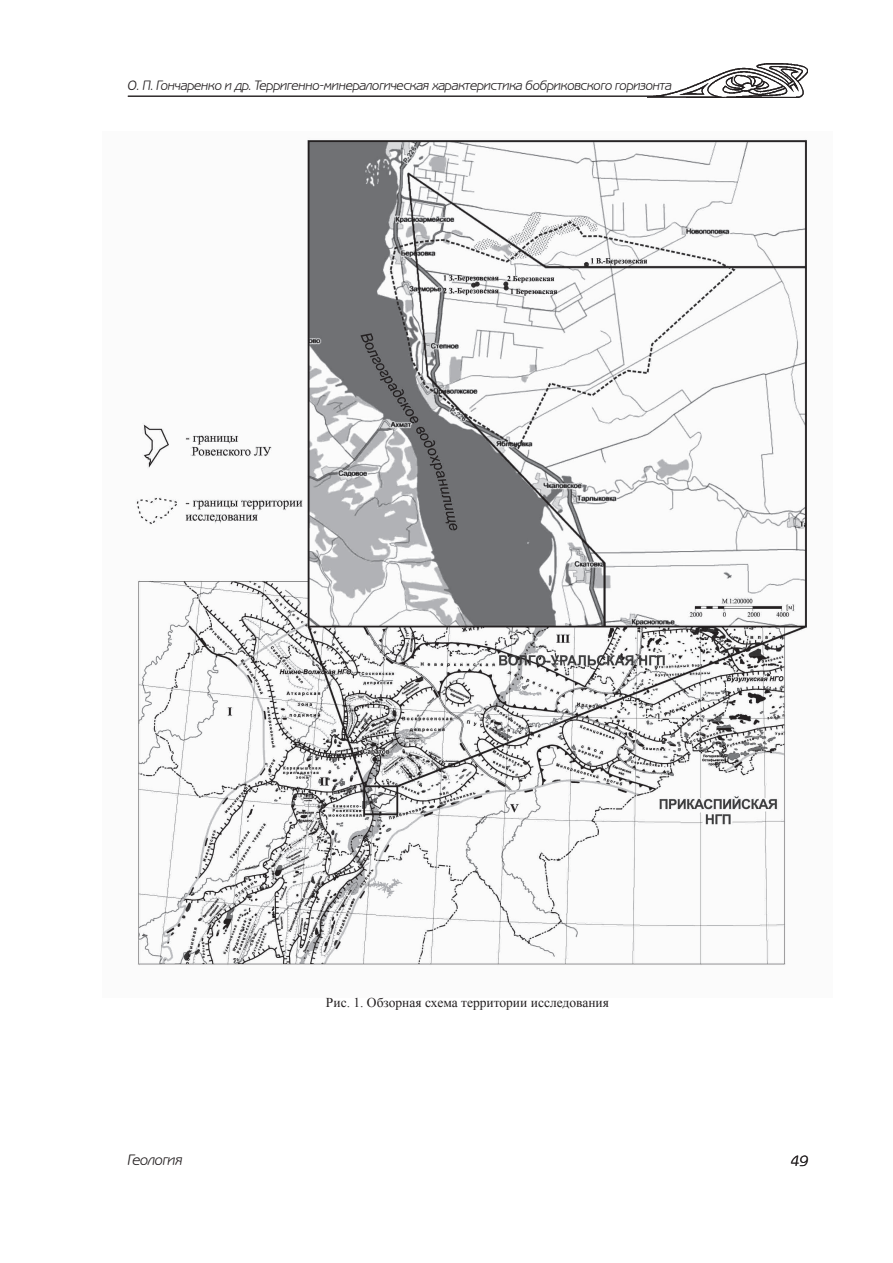
<style>
.page{position:relative;width:893px;height:1263px;background:#fff}
.page>*{position:absolute;margin:0;border:0;box-sizing:border-box;transform-origin:0 0}
.t1{font:italic 15px "Benguiat Gothic C";color:#231f20}
.t2{font:italic 13.5px "Benguiat Gothic C";color:#231f20}
.t3{font:13.5px "Times New Roman";color:#231f20}
</style>
<div class="page">
<img style="left:648px;top:63px;width:159px;height:34px">
<hr style="left:128px;top:96px;width:536px;height:1px;background:#231f20">
<img style="left:136px;top:139px;width:671px;height:826px">
<p class="t2" style="left:128px;top:81px;width:545px">О. П. Гончаренко и др. Терригенно-минералогическая характеристика бобриковского горизонта</p>
<p class="t1" style="left:128px;top:1154px;width:56px">Геология</p>
<p class="t3" style="left:326px;top:995px;width:285px">Рис. 1. Обзорная схема территории исследования</p>
<p class="t1" style="left:791px;top:1155px;width:18px">49</p>
</div>
